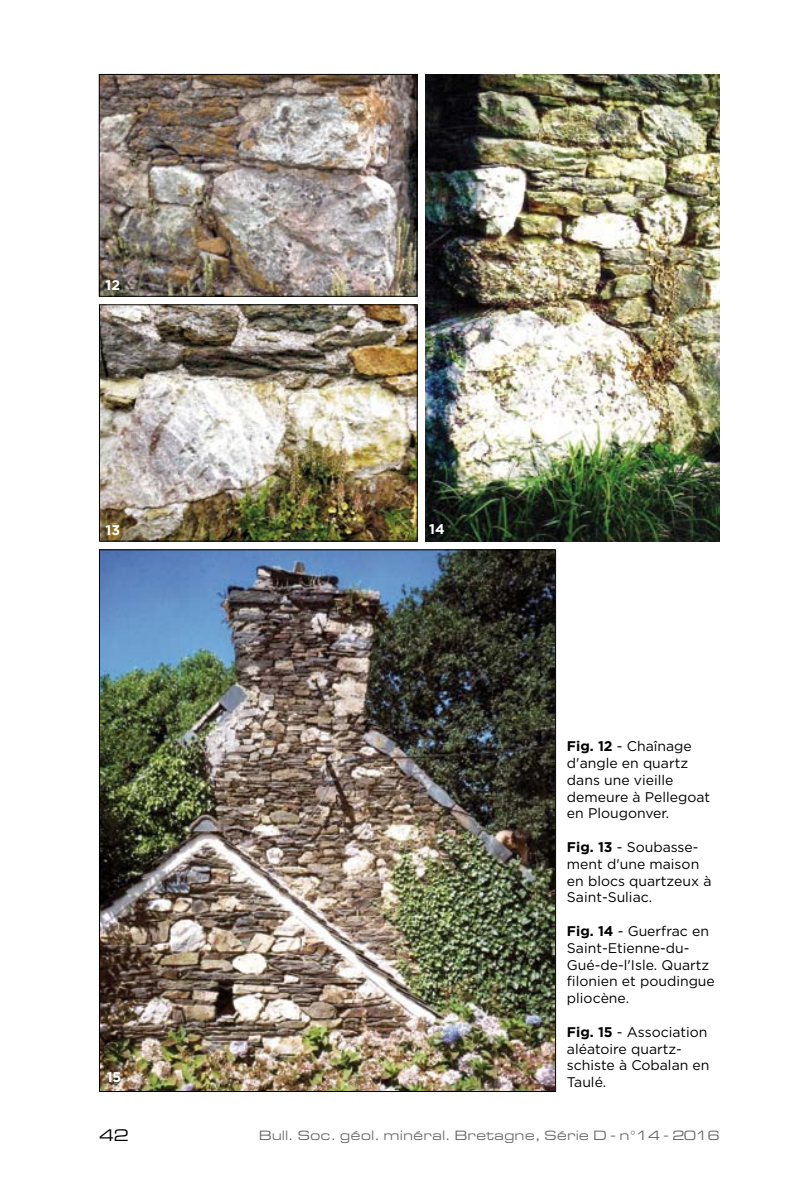
<style>
.page{position:relative;width:794px;height:1191px;background:#fff}
.page>*{position:absolute;margin:0;border:0;box-sizing:border-box;transform-origin:0 0}
.t1{font:17.5px "Eurostile Extended Roman DTC";color:#000}
.t2{font:14px/16.8px "Gotham";color:#000}
.t3{font:14px "Eurostile Extended Roman DTC";color:#646567}
.t4{font:700 14px "Gotham";color:#fff}
.s1{font-weight:700}
</style>
<div class="page">
<img style="left:101px;top:76px;width:314px;height:218px">
<div style="left:99px;top:74px;width:318px;height:222px;border:1px solid #000"></div>
<img style="left:101px;top:306px;width:314px;height:233px">
<div style="left:99px;top:304px;width:318px;height:237px;border:1px solid #000"></div>
<img style="left:101px;top:551px;width:453px;height:538px">
<img style="left:425px;top:74px;width:294px;height:467px">
<p class="t4" style="left:105px;top:277px;width:16px">12</p>
<p class="t4" style="left:105px;top:522px;width:16px">13</p>
<p class="t4" style="left:429px;top:521px;width:17px">14</p>
<p class="t4" style="left:107px;top:1069px;width:16px">15</p>
<p class="t2" style="left:567px;top:737px;width:145px"><span class="s1">Fig. 12</span> - Chaînage d'angle en quartz dans une vieille demeure à Pellegoat en Plougonver.</p>
<p class="t2" style="left:567px;top:838px;width:146px"><span class="s1">Fig. 13</span> - Soubasse&shy;ment d'une maison en blocs quartzeux à<br>Saint-Suliac.</p>
<p class="t2" style="left:567px;top:922px;width:149px"><span class="s1">Fig. 14</span> - Guerfrac en<br>Saint-Etienne-du-<br>Gué-de-l'Isle. Quartz filonien et poudingue pliocène.</p>
<p class="t2" style="left:567px;top:1023px;width:144px"><span class="s1">Fig. 15</span> - Association aléatoire quartz&shy;schiste à Cobalan en<br>Taulé.</p>
<p class="t1" style="left:99px;top:1126px;width:31px">42</p>
<p class="t3" style="left:259px;top:1127px;width:462px">Bull. Soc. géol. minéral. Bretagne, Série D - n°14 - 2016</p>
</div>
